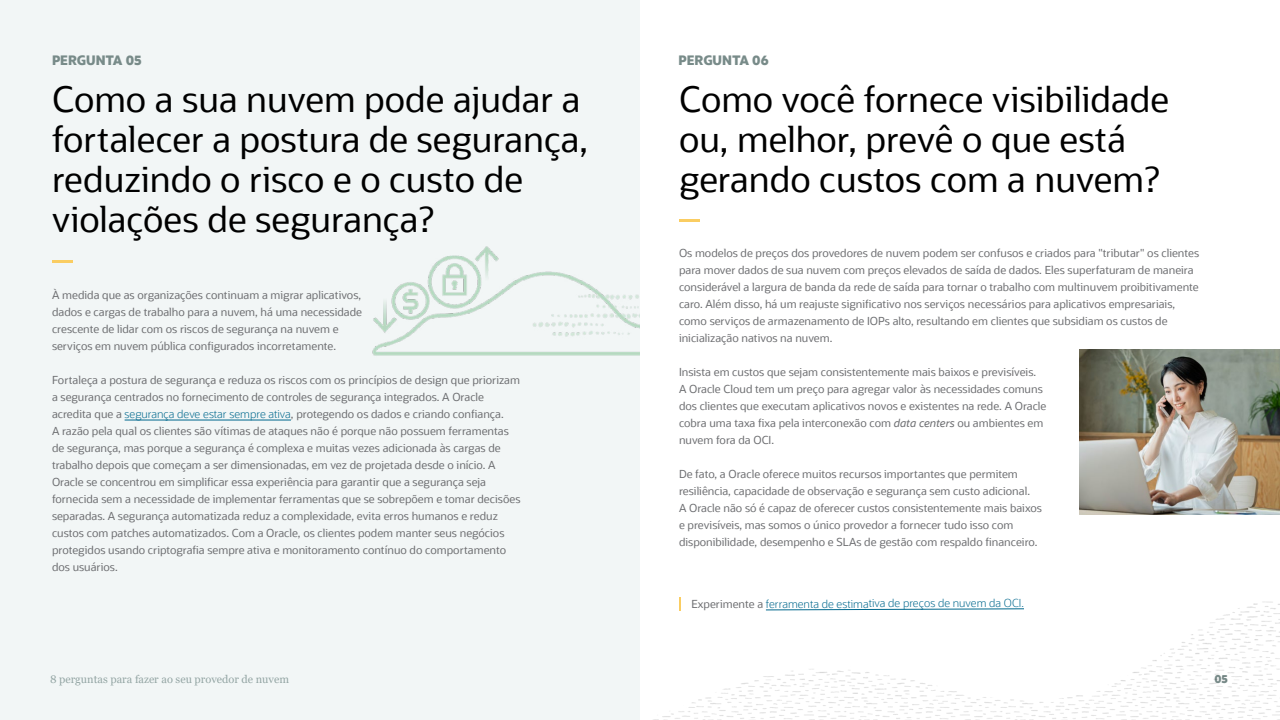
<style>
.page{position:relative;width:1280px;height:720px;background:#fff}
.page>*{position:absolute;margin:0;border:0;box-sizing:border-box;transform-origin:0 0}
.Customer_Header{font:35px/40px "Oracle Sans";color:#000}
.Customer_Header-2{font:800 13px "Oracle Sans";color:#788b89}
.Body_Text{font:11px/17px "Oracle Sans";color:#6d6e71}
.Body_Text-2{font:300 11px "Oracle Sans";letter-spacing:-.005em;color:#00688d}
.t1{font:11px "Georgia";color:#788b89}
.t2{font:800 11px "Oracle Sans";color:#788b89}
.s1{font-weight:300;color:#00688d}
.s2{font-style:italic}
.s3{font-weight:400;color:#6d6e71}
</style>
<div class="page">
<div style="left:0;top:0;width:640px;height:720px;background:#f2f6f6"></div>
<hr style="left:125px;top:420px;width:166px;height:1px;background:#00688d">
<hr style="left:52px;top:260px;width:21px;height:2px;background:#facd62">
<img style="left:653px;top:600px;width:627px;height:120px">
<hr style="left:679px;top:219px;width:21px;height:2px;background:#facd62">
<img style="left:1079px;top:350px;width:201px;height:165px">
<img style="left:372px;top:246px;width:268px;height:110px">
<svg style="left:679px;top:597px;width:1px;height:14px"></svg>
<svg style="left:765px;top:608px;width:260px;height:3px"></svg>
<p class="Customer_Header-2" style="left:52px;top:52px;width:91px">PERGUNTA 05</p>
<p class="Customer_Header" style="left:52px;top:80px;width:538px">Como a sua nuvem pode ajudar a fortalecer a postura de segurança, reduzindo o risco e o custo de violações de segurança?</p>
<p class="Body_Text" style="left:52px;top:287px;width:312px">À medida que as organizações continuam a migrar aplicativos, dados e cargas de trabalho para a nuvem, há uma necessidade crescente de lidar com os riscos de segurança na nuvem e serviços em nuvem pública configurados incorretamente.</p>
<p class="Body_Text" style="left:52px;top:372px;width:470px">Fortaleça a postura de segurança e reduza os riscos com os princípios de design que priorizam a segurança centrados no fornecimento de controles de segurança integrados. A Oracle acredita que a <span class="s1">segurança deve estar sempre ativa</span>, protegendo os dados e criando confiança.<br>A razão pela qual os clientes são vítimas de ataques não é porque não possuem ferramentas de segurança, mas porque a segurança é complexa e muitas vezes adicionada às cargas de trabalho depois que começam a ser dimensionadas, em vez de projetada desde o início. A Oracle se concentrou em simplificar essa experiência para garantir que a segurança seja fornecida sem a necessidade de implementar ferramentas que se sobrepõem e tomar decisões separadas. A segurança automatizada reduz a complexidade, evita erros humanos e reduz custos com patches automatizados. Com a Oracle, os clientes podem manter seus negócios protegidos usando criptografia sempre ativa e monitoramento contínuo do comportamento dos usuários.</p>
<p class="Customer_Header-2" style="left:678px;top:52px;width:92px">PERGUNTA 06</p>
<p class="Customer_Header" style="left:679px;top:80px;width:492px">Como você fornece visibilidade ou, melhor, prevê o que está gerando custos com a nuvem?</p>
<p class="Body_Text" style="left:679px;top:245px;width:522px">Os modelos de preços dos provedores de nuvem podem ser confusos e criados para "tributar" os clientes para mover dados de sua nuvem com preços elevados de saída de dados. Eles superfaturam de maneira considerável a largura de banda da rede de saída para tornar o trabalho com multinuvem proibitivamente caro. Além disso, há um reajuste significativo nos serviços necessários para aplicativos empresariais, como serviços de armazenamento de IOPs alto, resultando em clientes que subsidiam os custos de inicialização nativos na nuvem.</p>
<p class="Body_Text" style="left:679px;top:364px;width:369px">Insista em custos que sejam consistentemente mais baixos e previsíveis.<br>A Oracle Cloud tem um preço para agregar valor às necessidades comuns dos clientes que executam aplicativos novos e existentes na rede. A Oracle cobra uma taxa fixa pela interconexão com <span class="s2">data centers</span> ou ambientes em nuvem fora da OCI.</p>
<p class="Body_Text" style="left:679px;top:466px;width:364px">De fato, a Oracle oferece muitos recursos importantes que permitem resiliência, capacidade de observação e segurança sem custo adicional.<br>A Oracle não só é capaz de oferecer custos consistentemente mais baixos e previsíveis, mas somos o único provedor a fornecer tudo isso com disponibilidade, desempenho e SLAs de gestão com respaldo financeiro.</p>
<p class="Body_Text-2" style="left:692px;top:597px;width:334px"><span class="s3">Experimente a</span> ferramenta de estimativa de preços de nuvem da OCI.</p>
<p class="t1" style="left:50px;top:673px;width:241px">8 perguntas para fazer ao seu provedor de nuvem</p>
<p class="t2" style="left:1214px;top:672px;width:15px">05</p>
</div>
